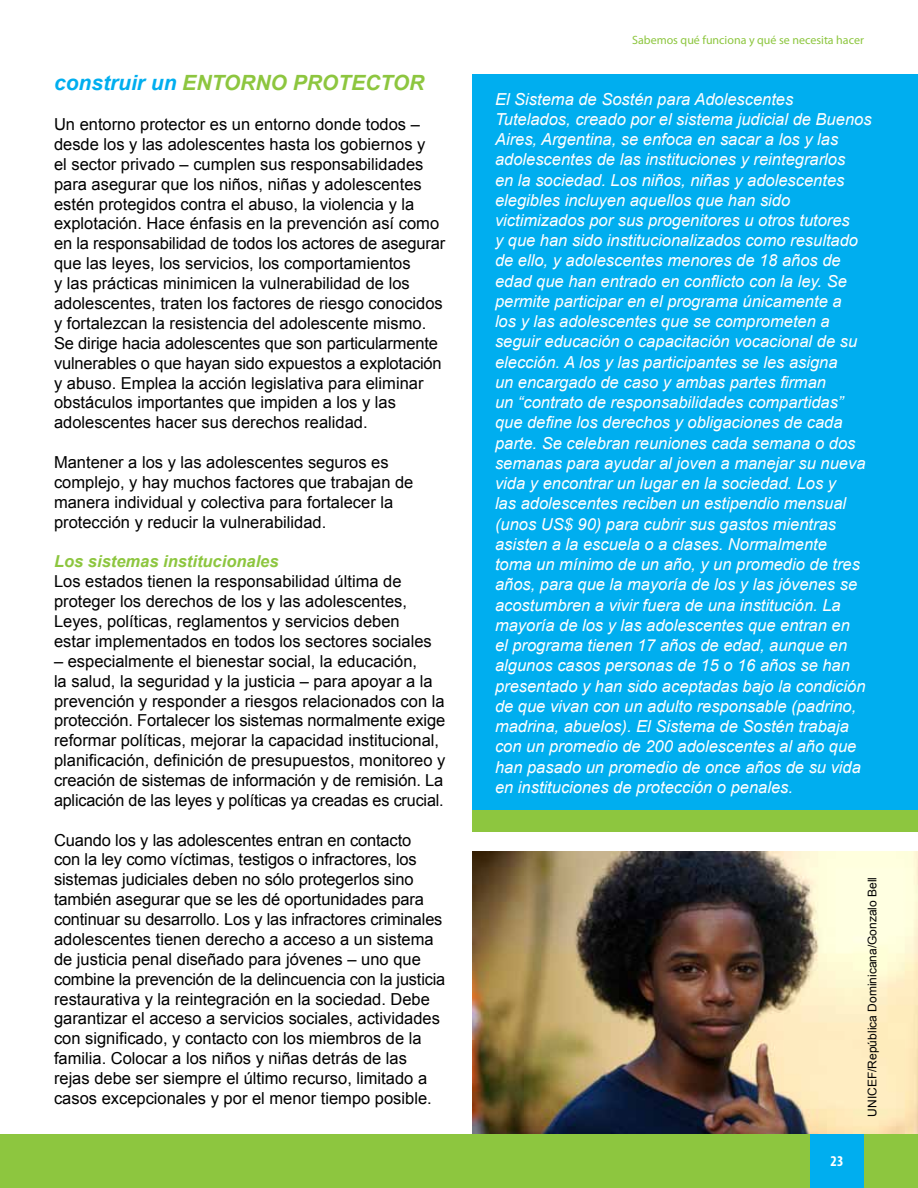
<style>
.page{position:relative;width:918px;height:1188px;background:#fff}
.page>*{position:absolute;margin:0;border:0;box-sizing:border-box;transform-origin:0 0}
.t1{font:italic 700 21px "Arial";color:#8dc63f}
.t2{font:16.5px/20px "Arial";color:#000}
.t3{font:italic 16.5px/20.2px "Arial";color:#fff}
.t4{font:italic 700 16.5px "Arial";color:#8dc63f}
.t5{font:700 condensed 15px "Myriad Pro";color:#fff}
.t6{font:12px "Arial";color:#000}
.t7{font:12px "Myriad Pro";color:#8dc63f}
.s1{color:#00aeef}
</style>
<div class="page">
<div style="left:0;top:1134px;width:810px;height:54px;background:#8dc63f"></div>
<div style="left:864px;top:1134px;width:54px;height:54px;background:#8dc63f"></div>
<div style="left:810px;top:1134px;width:54px;height:54px;background:#00aeef"></div>
<div style="left:472px;top:74px;width:446px;height:739px;background:#00aeef"></div>
<div style="left:472px;top:810px;width:446px;height:21px;background:#8dc63f"></div>
<img style="left:472px;top:852px;width:446px;height:282px">
<p class="t1" style="left:54px;top:69px;width:372px"><span class="s1">construir un</span> ENTORNO PROTECTOR</p>
<p class="t2" style="left:54px;top:114px;width:393px">Un entorno protector es un entorno donde todos – desde los y las adolescentes hasta los gobiernos y<br>el sector privado – cumplen sus responsabilidades para asegurar que los niños, niñas y adolescentes estén protegidos contra el abuso, la violencia y la explotación. Hace énfasis en la prevención así como en la responsabilidad de todos los actores de asegurar que las leyes, los servicios, los comportamientos<br>y las prácticas minimicen la vulnerabilidad de los adolescentes, traten los factores de riesgo conocidos y fortalezcan la resistencia del adolescente mismo.<br>Se dirige hacia adolescentes que son particularmente vulnerables o que hayan sido expuestos a explotación y abuso. Emplea la acción legislativa para eliminar obstáculos importantes que impiden a los y las adolescentes hacer sus derechos realidad.</p>
<p class="t2" style="left:54px;top:452px;width:361px">Mantener a los y las adolescentes seguros es complejo, y hay muchos factores que trabajan de manera individual y colectiva para fortalecer la protección y reducir la vulnerabilidad.</p>
<p class="t4" style="left:54px;top:551px;width:226px">Los sistemas institucionales</p>
<p class="t2" style="left:54px;top:572px;width:379px">Los estados tienen la responsabilidad última de proteger los derechos de los y las adolescentes, Leyes, políticas, reglamentos y servicios deben estar implementados en todos los sectores sociales</p>
<p class="t2" style="left:54px;top:651px;width:393px">– especialmente el bienestar social, la educación,<br>la salud, la seguridad y la justicia – para apoyar a la prevención y responder a riesgos relacionados con la protección. Fortalecer los sistemas normalmente exige reformar políticas, mejorar la capacidad institucional, planificación, definición de presupuestos, monitoreo y creación de sistemas de información y de remisión. La aplicación de las leyes y políticas ya creadas es crucial.</p>
<p class="t2" style="left:54px;top:830px;width:393px">Cuando los y las adolescentes entran en contacto<br>con la ley como víctimas, testigos o infractores, los sistemas judiciales deben no sólo protegerlos sino también asegurar que se les dé oportunidades para continuar su desarrollo. Los y las infractores criminales adolescentes tienen derecho a acceso a un sistema de justicia penal diseñado para jóvenes – uno que combine la prevención de la delincuencia con la justicia restaurativa y la reintegración en la sociedad. Debe garantizar el acceso a servicios sociales, actividades con significado, y contacto con los miembros de la familia. Colocar a los niños y niñas detrás de las rejas debe ser siempre el último recurso, limitado a casos excepcionales y por el menor tiempo posible.</p>
<p class="t7" style="left:632px;top:32px;width:233px">Sabemos qué funciona y qué se necesita hacer</p>
<p class="t3" style="left:495px;top:89px;width:378px">El Sistema de Sostén para Adolescentes Tutelados, creado por el sistema judicial de Buenos Aires, Argentina, se enfoca en sacar a los y las adolescentes de las instituciones y reintegrarlos<br>en la sociedad. Los niños, niñas y adolescentes elegibles incluyen aquellos que han sido victimizados por sus progenitores u otros tutores<br>y que han sido institucionalizados como resultado de ello, y adolescentes menores de 18 años de edad que han entrado en conflicto con la ley. Se permite participar en el programa únicamente a<br>los y las adolescentes que se comprometen a seguir educación o capacitación vocacional de su elección. A los y las participantes se les asigna<br>un encargado de caso y ambas partes firman<br>un “contrato de responsabilidades compartidas” que define los derechos y obligaciones de cada parte. Se celebran reuniones cada semana o dos semanas para ayudar al joven a manejar su nueva vida y encontrar un lugar en la sociedad. Los y<br>las adolescentes reciben un estipendio mensual (unos US$ 90) para cubrir sus gastos mientras asisten a la escuela o a clases. Normalmente<br>toma un mínimo de un año, y un promedio de tres años, para que la mayoría de los y las jóvenes se acostumbren a vivir fuera de una institución. La mayoría de los y las adolescentes que entran en<br>el programa tienen 17 años de edad, aunque en algunos casos personas de 15 o 16 años se han presentado y han sido aceptadas bajo la condición de que vivan con un adulto responsable (padrino, madrina, abuelos). El Sistema de Sostén trabaja con un promedio de 200 adolescentes al año que han pasado un promedio de once años de su vida en instituciones de protección o penales.</p>
<p class="t5" style="left:831px;top:1151px;width:14px">23</p>
<p class="t6" style="left:864px;top:1117px;width:241px;rotate:-90deg">UNICEF/República Dominicana/Gonzalo Bell</p>
</div>
